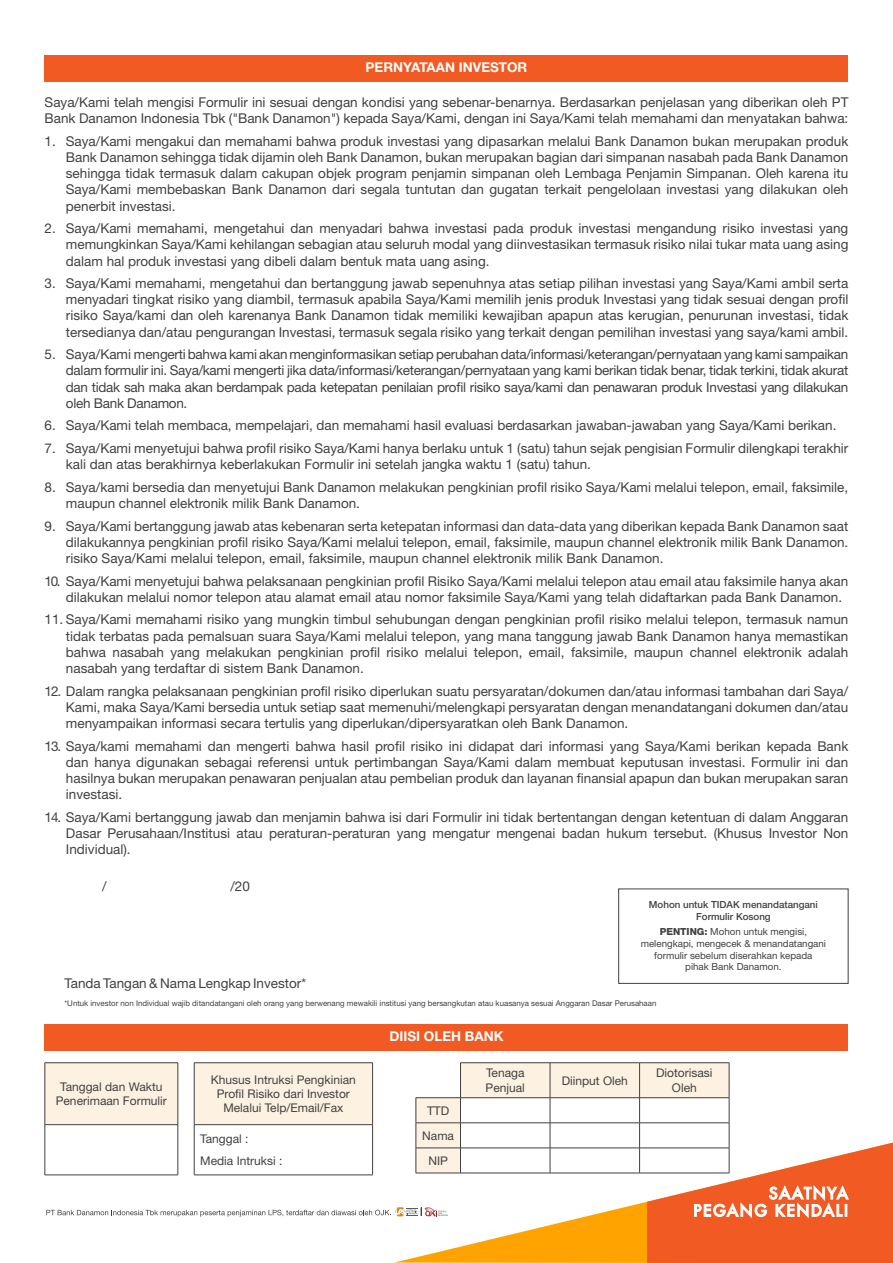
<style>
.page{position:relative;width:893px;height:1263px;background:#fff}
.page>*{position:absolute;margin:0;border:0;box-sizing:border-box;transform-origin:0 0}
.t1{font:13.5px/16.2px "Helvetica Neue LT Std";color:#414042;text-align:justify}
.t2{font:700 13.5px "Helvetica Neue LT Std";color:#fff}
.t3{font:12px/14.4px "Helvetica Neue LT Std";color:#414042;text-align:center}
.t4{font:9.75px/11.7px "Helvetica Neue LT Std";color:#414042;text-align:center}
.t5{font:500 9.75px/11.7px "Helvetica Neue LT Std";color:#414042;text-align:center}
.t6{font:7.8px "Helvetica Neue LT Std";color:#414042}
.s1{font-weight:800}
</style>
<div class="page">
<div style="left:45px;top:55px;width:803px;height:26px;background:#f15a22"></div>
<div style="left:45px;top:1024px;width:803px;height:26px;background:#f15a22"></div>
<hr style="left:460px;top:1062px;width:90px;height:1px;background:#414042">
<hr style="left:550px;top:1062px;width:90px;height:1px;background:#414042">
<hr style="left:640px;top:1062px;width:89px;height:1px;background:#414042">
<svg style="left:46px;top:1063px;width:847px;height:200px"></svg>
<hr style="left:416px;top:1173px;width:44px;height:1px;background:#414042">
<hr style="left:460px;top:1173px;width:90px;height:1px;background:#414042">
<hr style="left:550px;top:1173px;width:90px;height:1px;background:#414042">
<hr style="left:640px;top:1173px;width:89px;height:1px;background:#414042">
<div style="left:45px;top:1063px;width:133px;height:62px;background:#fdf2e2"></div>
<hr style="left:45px;top:1062px;width:133px;height:1px;background:#414042">
<hr style="left:45px;top:1063px;width:1px;height:61px;background:#414042">
<hr style="left:178px;top:1063px;width:1px;height:61px;background:#414042">
<hr style="left:45px;top:1124px;width:133px;height:1px;background:#414042">
<hr style="left:45px;top:1125px;width:1px;height:50px;background:#414042">
<hr style="left:178px;top:1125px;width:1px;height:50px;background:#414042">
<hr style="left:45px;top:1174px;width:133px;height:1px;background:#414042">
<div style="left:194px;top:1063px;width:179px;height:62px;background:#fdf2e2"></div>
<hr style="left:194px;top:1062px;width:179px;height:1px;background:#414042">
<hr style="left:194px;top:1063px;width:1px;height:61px;background:#414042">
<hr style="left:372px;top:1063px;width:1px;height:61px;background:#414042">
<hr style="left:194px;top:1124px;width:179px;height:1px;background:#414042">
<hr style="left:194px;top:1125px;width:1px;height:50px;background:#414042">
<hr style="left:372px;top:1125px;width:1px;height:50px;background:#414042">
<hr style="left:194px;top:1174px;width:179px;height:1px;background:#414042">
<p class="t2" style="left:366px;top:59px;width:163px">PERNYATAAN INVESTOR</p>
<p class="t1" style="left:45px;top:94px;width:805px">Saya/Kami telah mengisi Formulir ini sesuai dengan kondisi yang sebenar-benarnya. Berdasarkan penjelasan yang diberikan oleh PT<br>Bank Danamon Indonesia Tbk ("Bank Danamon") kepada Saya/Kami, dengan ini Saya/Kami telah memahami dan menyatakan bahwa:</p>
<p class="t1" style="left:66px;top:133px;width:784px;text-indent:-21px">1. Saya/Kami mengakui dan memahami bahwa produk investasi yang dipasarkan melalui Bank Danamon bukan merupakan produk Bank Danamon sehingga tidak dijamin oleh Bank Danamon, bukan merupakan bagian dari simpanan nasabah pada Bank Danamon sehingga tidak termasuk dalam cakupan objek program penjamin simpanan oleh Lembaga Penjamin Simpanan. Oleh karena itu Saya/Kami membebaskan Bank Danamon dari segala tuntutan dan gugatan terkait pengelolaan investasi yang dilakukan oleh penerbit investasi.</p>
<p class="t1" style="left:66px;top:220px;width:784px;text-indent:-21px">2. Saya/Kami memahami, mengetahui dan menyadari bahwa investasi pada produk investasi mengandung risiko investasi yang memungkinkan Saya/Kami kehilangan sebagian atau seluruh modal yang diinvestasikan termasuk risiko nilai tukar mata uang asing dalam hal produk investasi yang dibeli dalam bentuk mata uang asing.</p>
<p class="t1" style="left:66px;top:275px;width:784px;text-indent:-21px">3. Saya/Kami memahami, mengetahui dan bertanggung jawab sepenuhnya atas setiap pilihan investasi yang Saya/Kami ambil serta menyadari tingkat risiko yang diambil, termasuk apabila Saya/Kami memilih jenis produk Investasi yang tidak sesuai dengan profil risiko Saya/kami dan oleh karenanya Bank Danamon tidak memiliki kewajiban apapun atas kerugian, penurunan investasi, tidak tersedianya dan/atau pengurangan Investasi, termasuk segala risiko yang terkait dengan pemilihan investasi yang saya/kami ambil.</p>
<p class="t1" style="left:66px;top:346px;width:784px;text-indent:-21px">5. Saya/Kami mengerti bahwa kami akan menginformasikan setiap perubahan data/informasi/keterangan/pernyataan yang kami sampaikan dalam formulir ini. Saya/kami mengerti jika data/informasi/keterangan/pernyataan yang kami berikan tidak benar, tidak terkini, tidak akurat dan tidak sah maka akan berdampak pada ketepatan penilaian profil risiko saya/kami dan penawaran produk Investasi yang dilakukan oleh Bank Danamon.</p>
<p class="t1" style="left:45px;top:417px;width:793px">6. Saya/Kami telah membaca, mempelajari, dan memahami hasil evaluasi berdasarkan jawaban-jawaban yang Saya/Kami berikan.</p>
<p class="t1" style="left:66px;top:440px;width:784px;text-indent:-21px">7. Saya/Kami menyetujui bahwa profil risiko Saya/Kami hanya berlaku untuk 1 (satu) tahun sejak pengisian Formulir dilengkapi terakhir kali dan atas berakhirnya keberlakukan Formulir ini setelah jangka waktu 1 (satu) tahun.</p>
<p class="t1" style="left:66px;top:479px;width:784px;text-indent:-21px">8. Saya/kami bersedia dan menyetujui Bank Danamon melakukan pengkinian profil risiko Saya/Kami melalui telepon, email, faksimile, maupun channel elektronik milik Bank Danamon.</p>
<p class="t1" style="left:66px;top:517px;width:784px;text-indent:-21px">9. Saya/Kami bertanggung jawab atas kebenaran serta ketepatan informasi dan data-data yang diberikan kepada Bank Danamon saat dilakukannya pengkinian profil risiko Saya/Kami melalui telepon, email, faksimile, maupun channel elektronik milik Bank Danamon. risiko Saya/Kami melalui telepon, email, faksimile, maupun channel elektronik milik Bank Danamon.</p>
<p class="t1" style="left:66px;top:572px;width:784px;text-indent:-21px">10. Saya/Kami menyetujui bahwa pelaksanaan pengkinian profil Risiko Saya/Kami melalui telepon atau email atau faksimile hanya akan dilakukan melalui nomor telepon atau alamat email atau nomor faksimile Saya/Kami yang telah didaftarkan pada Bank Danamon.</p>
<p class="t1" style="left:66px;top:611px;width:784px;text-indent:-21px">11. Saya/Kami memahami risiko yang mungkin timbul sehubungan dengan pengkinian profil risiko melalui telepon, termasuk namun tidak terbatas pada pemalsuan suara Saya/Kami melalui telepon, yang mana tanggung jawab Bank Danamon hanya memastikan bahwa nasabah yang melakukan pengkinian profil risiko melalui telepon, email, faksimile, maupun channel elektronik adalah nasabah yang terdaftar di sistem Bank Danamon.</p>
<p class="t1" style="left:66px;top:682px;width:784px;text-indent:-21px">12. Dalam rangka pelaksanaan pengkinian profil risiko diperlukan suatu persyaratan/dokumen dan/atau informasi tambahan dari Saya/ Kami, maka Saya/Kami bersedia untuk setiap saat memenuhi/melengkapi persyaratan dengan menandatangani dokumen dan/atau menyampaikan informasi secara tertulis yang diperlukan/dipersyaratkan oleh Bank Danamon.</p>
<p class="t1" style="left:66px;top:737px;width:784px;text-indent:-21px">13. Saya/kami memahami dan mengerti bahwa hasil profil risiko ini didapat dari informasi yang Saya/Kami berikan kepada Bank dan hanya digunakan sebagai referensi untuk pertimbangan Saya/Kami dalam membuat keputusan investasi. Formulir ini dan hasilnya bukan merupakan penawaran penjualan atau pembelian produk dan layanan finansial apapun dan bukan merupakan saran investasi.</p>
<p class="t1" style="left:66px;top:808px;width:784px;text-indent:-21px">14. Saya/Kami bertanggung jawab dan menjamin bahwa isi dari Formulir ini tidak bertentangan dengan ketentuan di dalam Anggaran Dasar Perusahaan/Institusi atau peraturan-peraturan yang mengatur mengenai badan hukum tersebut. (Khusus Investor Non Individual).</p>
<p class="t1" style="left:102px;top:877px;width:6px">/</p>
<p class="t1" style="left:230px;top:877px;width:21px">/20</p>
<p class="t5" style="left:649px;top:898px;width:170px">Mohon untuk TIDAK menandatangani<br>Formulir Kosong</p>
<p class="t4" style="left:641px;top:926px;width:187px"><span class="s1">PENTING:</span> Mohon untuk mengisi, melengkapi, mengecek &amp; menandatangani formulir sebelum diserahkan kepada<br>pihak Bank Danamon.</p>
<p class="t1" style="left:65px;top:975px;width:243px">Tanda Tangan &amp; Nama Lengkap Investor*</p>
<p class="t6" style="left:65px;top:999px;width:593px">*Untuk investor non Individual wajib ditandatangani oleh orang yang berwenang mewakili institusi yang bersangkutan atau kuasanya sesuai Anggaran Dasar Perusahaan</p>
<p class="t3" style="left:56px;top:1079px;width:113px">Tanggal dan Waktu<br>Penerimaan Formulir</p>
<p class="t3" style="left:211px;top:1072px;width:146px">Khusus Intruksi Pengkinian<br>Profil Risiko dari Investor<br>Melalui Telp/Email/Fax</p>
<p class="t3" style="left:200px;top:1127px;width:84px;line-height:22.2px;text-align:left">Tanggal :<br>Media Intruksi :</p>
<p class="t2" style="left:389px;top:1028px;width:115px">DIISI OLEH BANK</p>
<p class="t3" style="left:486px;top:1066px;width:41px;text-align:left">Tenaga<br>Penjual</p>
<p class="t3" style="left:562px;top:1073px;width:68px">Diinput Oleh</p>
<p class="t3" style="left:656px;top:1066px;width:58px">Diotorisasi<br>Oleh</p>
<p class="t3" style="left:422px;top:1097px;width:33px;line-height:25px">TTD<br>Nama<br>NIP</p>
</div>
